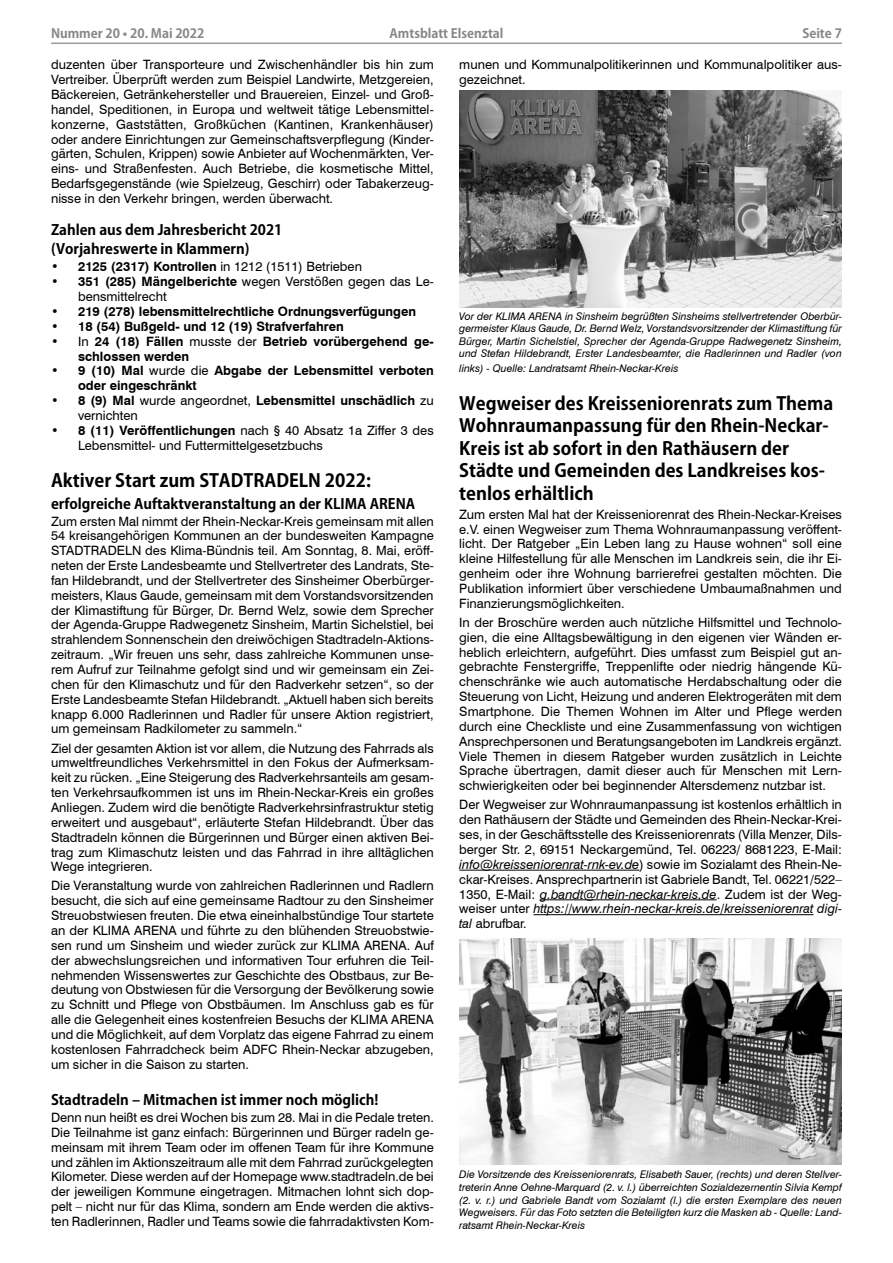
<style>
.page{position:relative;width:893px;height:1263px;background:#fff}
.page>*{position:absolute;margin:0;border:0;box-sizing:border-box;transform-origin:0 0}
.Überschrift2_Kozuka{font:700 18px/22.5px "Koz Go Pro";color:#000}
.Überschrift_3_Kozuka{font:700 14.25px "Koz Go Pro";color:#000}
.Fließtext_8_5{font:12.9px/14.9px "Swiss 721 BT";color:#000;text-align:justify}
.t1{font:700 12.9px/14.9px "Swiss 721 BT";color:#000}
.t2{font:700 12.75px "Koz Go Pro";color:#878787}
.Fließtext_8_5-2{font:italic 10.5px/12.6px "Swiss 721 BT";color:#000;text-align:justify}
.s1{font-weight:700}
.s2{font-weight:400}
.s3{font-style:italic}
</style>
<div class="page">
<hr style="left:51px;top:43px;width:791px;height:1px;background:#9c9c9c">
<hr style="left:459px;top:870px;width:180px;height:1px;background:#000">
<hr style="left:540px;top:899px;width:177px;height:1px;background:#000">
<hr style="left:533px;top:914px;width:281px;height:1px;background:#000">
<img style="left:459px;top:91px;width:383px;height:216px">
<img style="left:459px;top:938px;width:383px;height:226px">
<p class="t2" style="left:51px;top:25px;width:155px">Nummer 20 • 20. Mai 2022</p>
<p class="t2" style="left:389px;top:25px;width:116px">Amtsblatt Elsenztal</p>
<p class="t2" style="left:802px;top:25px;width:41px">Seite 7</p>
<p class="Fließtext_8_5" style="left:51px;top:57px;width:384px">duzenten über Transporteure und Zwischenhändler bis hin zum Vertreiber. Überprüft werden zum Beispiel Landwirte, Metzgereien, Bäckereien, Getränkehersteller und Brauereien, Einzel- und Groß&shy;handel, Speditionen, in Europa und weltweit tätige Lebensmittel&shy;konzerne, Gaststätten, Großküchen (Kantinen, Krankenhäuser) oder andere Einrichtungen zur Gemeinschaftsverpflegung (Kinder&shy;gärten, Schulen, Krippen) sowie Anbieter auf Wochenmärkten, Ver&shy;eins- und Straßenfesten. Auch Betriebe, die kosmetische Mittel, Bedarfsgegenstände (wie Spielzeug, Geschirr) oder Tabakerzeug&shy;nisse in den Verkehr bringen, werden überwacht.</p>
<p class="Überschrift_3_Kozuka" style="left:51px;top:221px;width:233px">Zahlen aus dem Jahresbericht 2021</p>
<p class="Überschrift_3_Kozuka" style="left:51px;top:240px;width:200px">(Vorjahreswerte in Klammern)</p>
<p class="Fließtext_8_5" style="left:51px;top:259px;width:312px">• <span class="s1">2125 (2317) Kontrollen</span> in 1212 (1511) Betrieben</p>
<p class="Fließtext_8_5" style="left:78px;top:274px;width:357px;text-indent:-27px">• <span class="s1">351 (285) Mängelberichte</span> wegen Verstößen gegen das Le&shy;bensmittelrecht</p>
<p class="t1" style="left:51px;top:304px;width:367px"><span class="s2">•</span> 219 (278) lebensmittelrechtliche Ordnungsverfügungen</p>
<p class="t1" style="left:51px;top:318px;width:294px"><span class="s2">•</span> 18 (54) Bußgeld- und 12 (19) Strafverfahren</p>
<p class="t1" style="left:78px;top:333px;width:357px;text-indent:-27px"><span class="s2">• In</span> 24 (18) Fällen <span class="s2">musste der</span> Betrieb vorübergehend ge&shy;schlossen werden</p>
<p class="t1" style="left:78px;top:363px;width:357px;text-indent:-27px"><span class="s2">•</span> 9 (10) Mal <span class="s2">wurde die</span> Abgabe der Lebensmittel verboten oder eingeschränkt</p>
<p class="t1" style="left:78px;top:393px;width:357px;text-indent:-27px"><span class="s2">•</span> 8 (9) Mal <span class="s2">wurde angeordnet,</span> Lebensmittel unschädlich <span class="s2">zu vernichten</span></p>
<p class="Fließtext_8_5" style="left:78px;top:422px;width:357px;text-indent:-27px">• <span class="s1">8 (11) Veröffentlichungen</span> nach § 40 Absatz 1a Ziffer 3 des<br>Lebensmittel- und Futtermittelgesetzbuchs</p>
<p class="Überschrift2_Kozuka" style="left:51px;top:470px;width:321px">Aktiver Start zum STADTRADELN 2022:</p>
<p class="Überschrift_3_Kozuka" style="left:51px;top:494px;width:366px">erfolgreiche Auftaktveranstaltung an der KLIMA ARENA</p>
<p class="Fließtext_8_5" style="left:51px;top:513px;width:384px">Zum ersten Mal nimmt der Rhein-Neckar-Kreis gemeinsam mit allen 54 kreisangehörigen Kommunen an der bundesweiten Kampagne STADTRADELN des Klima-Bündnis teil. Am Sonntag, 8. Mai, eröff&shy;neten der Erste Landesbeamte und Stellvertreter des Landrats, Ste&shy;fan Hildebrandt, und der Stellvertreter des Sinsheimer Oberbürger&shy;meisters, Klaus Gaude, gemeinsam mit dem Vorstandsvorsitzenden der Klimastiftung für Bürger, Dr. Bernd Welz, sowie dem Sprecher der Agenda-Gruppe Radwegenetz Sinsheim, Martin Sichelstiel, bei strahlendem Sonnenschein den dreiwöchigen Stadtradeln-Aktions&shy;zeitraum. „Wir freuen uns sehr, dass zahlreiche Kommunen unse&shy;rem Aufruf zur Teilnahme gefolgt sind und wir gemeinsam ein Zei&shy;chen für den Klimaschutz und für den Radverkehr setzen“, so der Erste Landesbeamte Stefan Hildebrandt. „Aktuell haben sich bereits knapp 6.000 Radlerinnen und Radler für unsere Aktion registriert, um gemeinsam Radkilometer zu sammeln.“</p>
<p class="Fließtext_8_5" style="left:51px;top:740px;width:384px">Ziel der gesamten Aktion ist vor allem, die Nutzung des Fahrrads als umweltfreundliches Verkehrsmittel in den Fokus der Aufmerksam&shy;keit zu rücken. „Eine Steigerung des Radverkehrsanteils am gesam&shy;ten Verkehrsaufkommen ist uns im Rhein-Neckar-Kreis ein großes Anliegen. Zudem wird die benötigte Radverkehrsinfrastruktur stetig erweitert und ausgebaut“, erläuterte Stefan Hildebrandt. Über das Stadtradeln können die Bürgerinnen und Bürger einen aktiven Bei&shy;trag zum Klimaschutz leisten und das Fahrrad in ihre alltäglichen Wege integrieren.</p>
<p class="Fließtext_8_5" style="left:51px;top:878px;width:384px">Die Veranstaltung wurde von zahlreichen Radlerinnen und Radlern besucht, die sich auf eine gemeinsame Radtour zu den Sinsheimer Streuobstwiesen freuten. Die etwa eineinhalbstündige Tour startete an der KLIMA ARENA und führte zu den blühenden Streuobstwie&shy;sen rund um Sinsheim und wieder zurück zur KLIMA ARENA. Auf der abwechslungsreichen und informativen Tour erfuhren die Teil&shy;nehmenden Wissenswertes zur Geschichte des Obstbaus, zur Be&shy;deutung von Obstwiesen für die Versorgung der Bevölkerung sowie zu Schnitt und Pflege von Obstbäumen. Im Anschluss gab es für alle die Gelegenheit eines kostenfreien Besuchs der KLIMA ARENA und die Möglichkeit, auf dem Vorplatz das eigene Fahrrad zu einem kostenlosen Fahrradcheck beim ADFC Rhein-Neckar abzugeben, um sicher in die Saison zu starten.</p>
<p class="Überschrift_3_Kozuka" style="left:51px;top:1091px;width:329px">Stadtradeln – Mitmachen ist immer noch möglich!</p>
<p class="Fließtext_8_5" style="left:51px;top:1109px;width:384px">Denn nun heißt es drei Wochen bis zum 28. Mai in die Pedale treten.<br>Die Teilnahme ist ganz einfach: Bürgerinnen und Bürger radeln ge&shy;meinsam mit ihrem Team oder im offenen Team für ihre Kommune und zählen im Aktionszeitraum alle mit dem Fahrrad zurückgelegten Kilometer. Diese werden auf der Homepage www.stadtradeln.de bei der jeweiligen Kommune eingetragen. Mitmachen lohnt sich dop&shy;pelt – nicht nur für das Klima, sondern am Ende werden die aktivs&shy;ten Radlerinnen, Radler und Teams sowie die fahrradaktivsten Kom-</p>
<p class="Fließtext_8_5" style="left:459px;top:57px;width:384px">munen und Kommunalpolitikerinnen und Kommunalpolitiker aus&shy;gezeichnet.</p>
<p class="Fließtext_8_5-2" style="left:459px;top:309px;width:384px">Vor der KLIMA ARENA in Sinsheim begrüßten Sinsheims stellvertretender Oberbür&shy;germeister Klaus Gaude, Dr. Bernd Welz, Vorstandsvorsitzender der Klimastiftung für Bürger, Martin Sichelstiel, Sprecher der Agenda-Gruppe Radwegenetz Sinsheim, und Stefan Hildebrandt, Erster Landesbeamter, die Radlerinnen und Radler (von</p>
<p class="Fließtext_8_5-2" style="left:459px;top:362px;width:221px">links) - Quelle: Landratsamt Rhein-Neckar-Kreis</p>
<p class="Überschrift2_Kozuka" style="left:459px;top:393px;width:376px">Wegweiser des Kreisseniorenrats zum Thema Wohnraumanpassung für den Rhein-Neckar-Kreis ist ab sofort in den Rathäusern der Städte und Gemeinden des Landkreises kos&shy;tenlos erhältlich</p>
<p class="Fließtext_8_5" style="left:459px;top:506px;width:384px">Zum ersten Mal hat der Kreisseniorenrat des Rhein-Neckar-Kreises e.V. einen Wegweiser zum Thema Wohnraumanpassung veröffent&shy;licht. Der Ratgeber „Ein Leben lang zu Hause wohnen“ soll eine kleine Hilfestellung für alle Menschen im Landkreis sein, die ihr Ei&shy;genheim oder ihre Wohnung barrierefrei gestalten möchten. Die Publikation informiert über verschiedene Umbaumaßnahmen und Finanzierungsmöglichkeiten.</p>
<p class="Fließtext_8_5" style="left:459px;top:614px;width:384px">In der Broschüre werden auch nützliche Hilfsmittel und Technolo&shy;gien, die eine Alltagsbewältigung in den eigenen vier Wänden er&shy;heblich erleichtern, aufgeführt. Dies umfasst zum Beispiel gut an&shy;gebrachte Fenstergriffe, Treppenlifte oder niedrig hängende Kü&shy;chenschränke wie auch automatische Herdabschaltung oder die Steuerung von Licht, Heizung und anderen Elektrogeräten mit dem Smartphone. Die Themen Wohnen im Alter und Pflege werden durch eine Checkliste und eine Zusammenfassung von wichtigen Ansprechpersonen und Beratungsangeboten im Landkreis ergänzt.<br>Viele Themen in diesem Ratgeber wurden zusätzlich in Leichte Sprache übertragen, damit dieser auch für Menschen mit Lern&shy;schwierigkeiten oder bei beginnender Altersdemenz nutzbar ist.</p>
<p class="Fließtext_8_5" style="left:459px;top:797px;width:384px">Der Wegweiser zur Wohnraumanpassung ist kostenlos erhältlich in den Rathäusern der Städte und Gemeinden des Rhein-Neckar-Krei&shy;ses, in der Geschäftsstelle des Kreisseniorenrats (Villa Menzer, Dils&shy;berger Str. 2, 69151 Neckargemünd, Tel. 06223/ 8681223, E-Mail: <span class="s3">info@kreisseniorenrat-rnk-ev.de</span>) sowie im Sozialamt des Rhein-Ne&shy;ckar-Kreises. Ansprechpartnerin ist Gabriele Bandt, Tel. 06221/522– 1350, E-Mail: <span class="s3">g.bandt@rhein-neckar-kreis.de</span>. Zudem ist der Weg&shy;weiser unter <span class="s3">https://www.rhein-neckar-kreis.de/kreisseniorenrat digi&shy;tal</span> abrufbar.</p>
<p class="Fließtext_8_5-2" style="left:459px;top:1168px;width:384px">Die Vorsitzende des Kreisseniorenrats, Elisabeth Sauer, (rechts) und deren Stellver&shy;treterin Anne Oehne-Marquard (2. v. l.) überreichten Sozialdezernentin Silvia Kempf (2. v. r.) und Gabriele Bandt vom Sozialamt (l.) die ersten Exemplare des neuen Wegweisers. Für das Foto setzten die Beteiligten kurz die Masken ab - Quelle: Land&shy;ratsamt Rhein-Neckar-Kreis</p>
</div>
